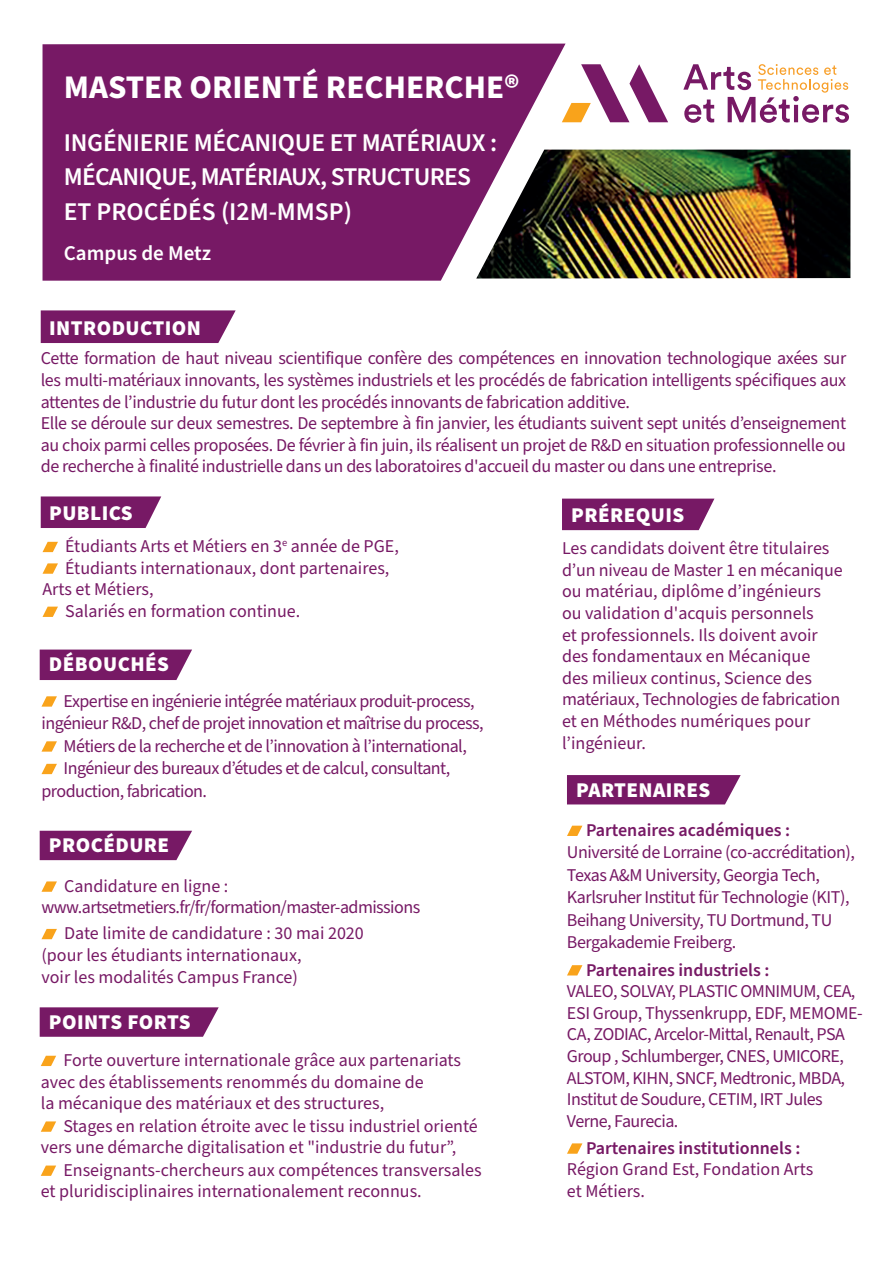
<style>
.page{position:relative;width:893px;height:1263px;background:#fff}
.page>*{position:absolute;margin:0;border:0;box-sizing:border-box;transform-origin:0 0}
.t1{font:700 33px "Source Sans Pro";color:#fff}
.t2{font:600 25.5px/34.5px "Source Sans Pro";letter-spacing:-.01em;color:#fff}
.t3{font:900 21px "Source Sans Pro";letter-spacing:.02em;color:#fff}
.t4{font:600 21px "Source Sans Pro";color:#fff}
.t5{font:18px/21.6px "Source Sans Pro";letter-spacing:-.02em;color:#771965}
.t6{font:18px/21.6px "Source Sans Pro";color:#771965}
.t7{font:600 18px "Source Sans Pro";color:#771965}
</style>
<div class="page">
<div style="left:562px;top:499px;width:152px;height:31px;background:#771965"></div>
<svg style="left:41px;top:496px;width:120px;height:32px;background:#812a70"></svg>
<div style="left:43px;top:44px;width:523px;height:237px;background:#771965"></div>
<img style="left:476px;top:150px;width:374px;height:129px">
<svg style="left:41px;top:310px;width:195px;height:33px;background:#7e266e"></svg>
<svg style="left:562px;top:64px;width:106px;height:58px"></svg>
<svg style="left:683px;top:64px;width:166px;height:59px"></svg>
<svg style="left:41px;top:696px;width:16px;height:11px"></svg>
<svg style="left:41px;top:741px;width:16px;height:11px"></svg>
<svg style="left:41px;top:764px;width:16px;height:10px"></svg>
<svg style="left:43px;top:542px;width:15px;height:10px"></svg>
<svg style="left:43px;top:563px;width:15px;height:11px"></svg>
<svg style="left:43px;top:607px;width:15px;height:10px"></svg>
<svg style="left:40px;top:649px;width:152px;height:31px;background:#80286f"></svg>
<svg style="left:567px;top:775px;width:174px;height:29px;background:#7d246c"></svg>
<div style="left:40px;top:831px;width:152px;height:29px;background:#771965"></div>
<svg style="left:40px;top:1007px;width:179px;height:30px;background:#7f276e"></svg>
<svg style="left:41px;top:1056px;width:15px;height:10px"></svg>
<svg style="left:41px;top:1121px;width:15px;height:11px"></svg>
<svg style="left:41px;top:1165px;width:15px;height:11px"></svg>
<svg style="left:567px;top:826px;width:15px;height:10px"></svg>
<svg style="left:567px;top:965px;width:15px;height:10px"></svg>
<svg style="left:567px;top:1143px;width:15px;height:11px"></svg>
<svg style="left:41px;top:881px;width:16px;height:11px"></svg>
<svg style="left:41px;top:929px;width:16px;height:10px"></svg>
<h1 class="t1" style="left:64px;top:65px;width:457px">MASTER ORIENTÉ RECHERCHE®</h1>
<h2 class="t2" style="left:64px;top:126px;width:435px">INGÉNIERIE MÉCANIQUE ET MATÉRIAUX :<br>MÉCANIQUE, MATÉRIAUX, STRUCTURES<br>ET PROCÉDÉS (I2M-MMSP)</h2>
<p class="t4" style="left:64px;top:239px;width:149px">Campus de Metz</p>
<p class="t3" style="left:49px;top:313px;width:153px">INTRODUCTION</p>
<p class="t5" style="left:41px;top:348px;width:807px">Cette formation de haut niveau scientifique confère des compétences en innovation technologique axées sur les multi-matériaux innovants, les systèmes industriels et les procédés de fabrication intelligents spécifiques aux attentes de l’industrie du futur dont les procédés innovants de fabrication additive.<br>Elle se déroule sur deux semestres. De septembre à fin janvier, les étudiants suivent sept unités d’enseignement au choix parmi celles proposées. De février à fin juin, ils réalisent un projet de R&amp;D en situation professionnelle ou de recherche à finalité industrielle dans un des laboratoires d'accueil du master ou dans une entreprise.</p>
<p class="t3" style="left:49px;top:499px;width:85px">PUBLICS</p>
<p class="t6" style="left:65px;top:536px;width:335px">Étudiants Arts et Métiers en 3<sup>e</sup> année de PGE,</p>
<p class="t6" style="left:65px;top:557px;width:326px">Étudiants internationaux, dont partenaires,</p>
<p class="t6" style="left:43px;top:579px;width:113px">Arts et Métiers,</p>
<p class="t6" style="left:65px;top:601px;width:237px">Salariés en formation continue.</p>
<p class="t3" style="left:49px;top:649px;width:122px">DÉBOUCHÉS</p>
<p class="t5" style="left:64px;top:690px;width:413px">Expertise en ingénierie intégrée matériaux produit-process,</p>
<p class="t5" style="left:41px;top:713px;width:444px">ingénieur R&amp;D, chef de projet innovation et maîtrise du process,</p>
<p class="t5" style="left:64px;top:735px;width:405px">Métiers de la recherche et de l’innovation à l’international,</p>
<p class="t5" style="left:64px;top:758px;width:388px">Ingénieur des bureaux d’études et de calcul, consultant,</p>
<p class="t5" style="left:41px;top:780px;width:167px">production, fabrication.</p>
<p class="t3" style="left:49px;top:831px;width:122px">PROCÉDURE</p>
<p class="t5" style="left:41px;top:875px;width:380px;text-indent:23px">Candidature en ligne : www.artsetmetiers.fr/fr/formation/master-admissions</p>
<p class="t6" style="left:41px;top:923px;width:324px;text-indent:23px">Date limite de candidature : 30 mai 2020 (pour les étudiants internationaux,<br>voir les modalités Campus France)</p>
<p class="t3" style="left:49px;top:1007px;width:143px">POINTS FORTS</p>
<p class="t6" style="left:41px;top:1050px;width:422px;text-indent:23px">Forte ouverture internationale grâce aux partenariats avec des établissements renommés du domaine de<br>la mécanique des matériaux et des structures,</p>
<p class="t6" style="left:41px;top:1115px;width:439px;text-indent:23px">Stages en relation étroite avec le tissu industriel orienté vers une démarche digitalisation et "industrie du futur”,</p>
<p class="t6" style="left:41px;top:1160px;width:442px;text-indent:23px">Enseignants-chercheurs aux compétences transversales et pluridisciplinaires internationalement reconnus.</p>
<p class="t3" style="left:571px;top:501px;width:115px">PRÉREQUIS</p>
<p class="t6" style="left:562px;top:538px;width:282px">Les candidats doivent être titulaires d’un niveau de Master 1 en mécanique ou matériau, diplôme d’ingénieurs ou validation d'acquis personnels<br>et professionnels. Ils doivent avoir des fondamentaux en Mécanique<br>des milieux continus, Science des matériaux, Technologies de fabrication et en Méthodes numériques pour l’ingénieur.</p>
<p class="t3" style="left:576px;top:775px;width:136px">PARTENAIRES</p>
<p class="t7" style="left:586px;top:818px;width:206px">Partenaires académiques :</p>
<p class="t5" style="left:567px;top:842px;width:290px;line-height:22.5px">Université de Lorraine (co-accréditation), Texas A&amp;M University, Georgia Tech, Karlsruher Institut für Technologie (KIT), Beihang University, TU Dortmund, TU Bergakademie Freiberg.</p>
<p class="t7" style="left:586px;top:957px;width:185px">Partenaires industriels :</p>
<p class="t5" style="left:567px;top:981px;width:297px">VALEO, SOLVAY, PLASTIC OMNIMUM, CEA, ESI Group, Thyssenkrupp, EDF, MEMOME-CA, ZODIAC, Arcelor-Mittal, Renault, PSA Group , Schlumberger, CNES, UMICORE, ALSTOM, KIHN, SNCF, Medtronic, MBDA, Institut de Soudure, CETIM, IRT Jules Verne, Faurecia.</p>
<p class="t7" style="left:586px;top:1136px;width:216px">Partenaires institutionnels :</p>
<p class="t6" style="left:567px;top:1159px;width:248px">Région Grand Est, Fondation Arts et Métiers.</p>
</div>
